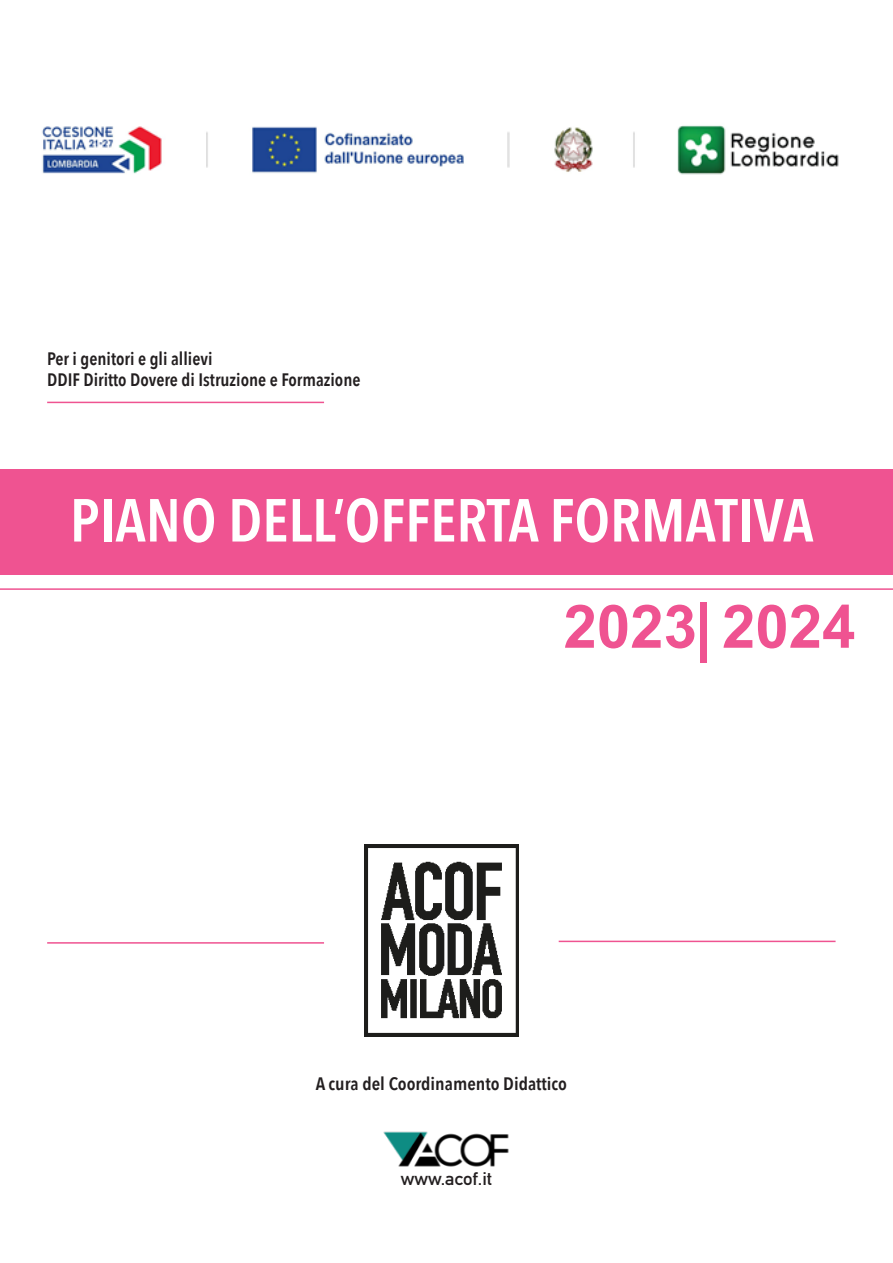
<style>
.page{position:relative;width:893px;height:1263px;background:#fff}
.page>*{position:absolute;margin:0;border:0;box-sizing:border-box;transform-origin:0 0}
.t1{font:600 60px "Avenir Next Condensed";color:#fff}
.t2{font:700 60px "Arial";color:#ef5391}
.t3{font:600 18px/21.6px "Avenir Next Condensed";color:#231f20}
.t4{font:600 18px "Avenir Next Condensed";color:#231f20;scale:1.05 1}
.t5{font:700 18px "DIN Alternate";color:#231f20;scale:1.05 1}
.s1{font-family:"Avenir Next Condensed";font-weight:600}
</style>
<div class="page">
<img style="left:383px;top:1131px;width:126px;height:36px">
<div style="left:0;top:469px;width:893px;height:106px;background:#ef5391"></div>
<img style="left:364px;top:844px;width:155px;height:193px">
<hr style="left:0;top:588px;width:893px;height:2px;background:#ef5391">
<hr style="left:47px;top:942px;width:277px;height:2px;background:#ef5391">
<hr style="left:559px;top:941px;width:276px;height:1px;background:#ef5391">
<hr style="left:47px;top:402px;width:277px;height:1px;background:#ef5391">
<img style="left:42px;top:125px;width:797px;height:50px">
<p class="t3" style="left:47px;top:347px;width:315px">Per i genitori e gli allievi<br>DDIF Diritto Dovere di Istruzione e Formazione</p>
<p class="t1" style="left:70px;top:469px;width:745px">PIANO DELL’OFFERTA FORMATIVA</p>
<p class="t2" style="left:563px;top:584px;width:293px">2023<span class="s1">|</span> 2024</p>
<p class="t4" style="left:316px;top:1068px;width:241px">A cura del Coordinamento Didattico</p>
<p class="t5" style="left:401px;top:1164px;width:88px">www.acof.it</p>
</div>
